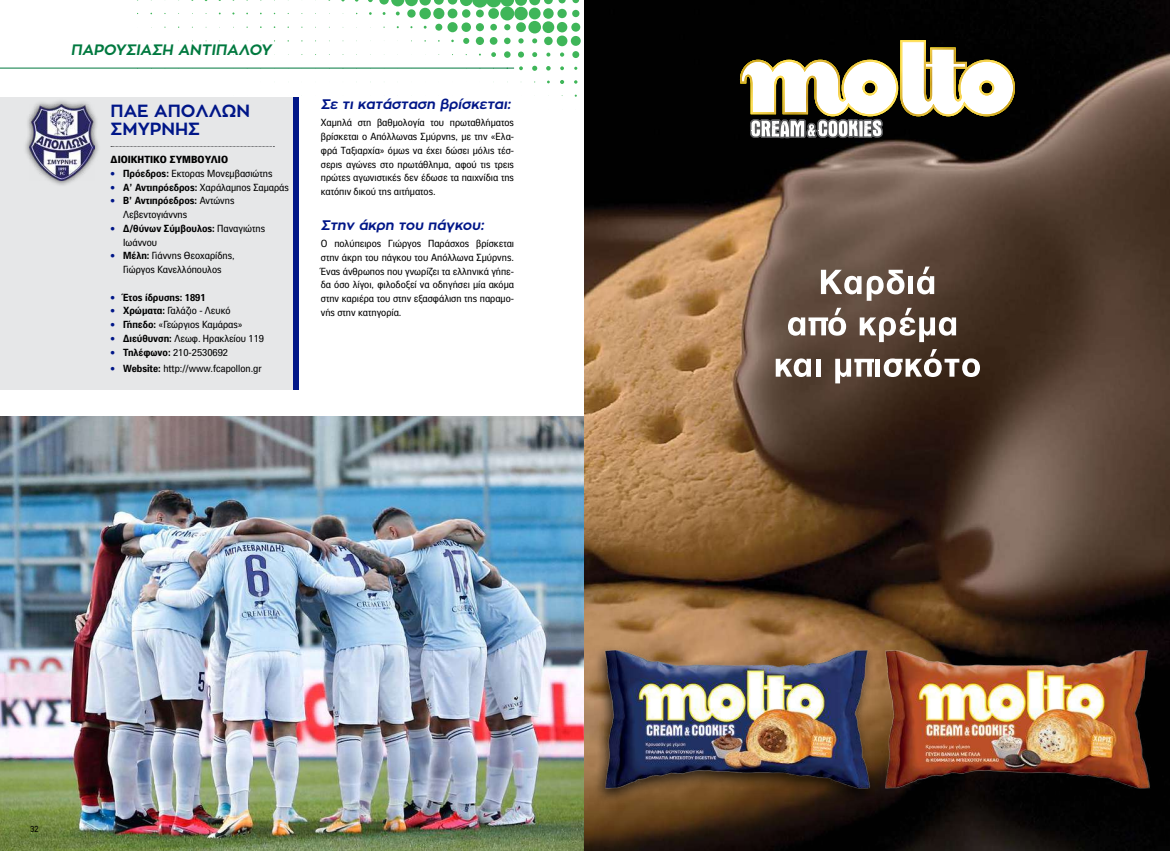
<style>
.page{position:relative;width:1170px;height:851px;background:#fff}
.page>*{position:absolute;margin:0;border:0;box-sizing:border-box;transform-origin:0 0}
.t1{font:700 17.5px/18.8px "Zona Pro";color:#001688}
.t2{font:700 15px "Zona Pro";color:#00793f}
.t3{font:700 13.75px "Zona Pro";color:#001688}
.t4{font:10px/13.8px "PF Paperback";color:#000;text-align:justify}
.t5{font:700 10px/13.8px "PF Paperback";color:#000}
.t6{font:900 10px "PF Paperback";color:#000}
.t7{font:8.75px "PF Din Text";color:#000}
.s1{font-weight:700;color:#001688}
.s2{font-weight:700}
.s3{color:#001688}
.s4{font-weight:400}
</style>
<div class="page">
<svg style="left:529px;top:0;width:23px;height:5px"></svg>
<svg style="left:558px;top:0;width:7px;height:3px"></svg>
<svg style="left:572px;top:0;width:7px;height:3px"></svg>
<svg style="left:379px;top:0;width:148px;height:15px"></svg>
<div style="left:407px;top:9px;width:8px;height:9px;background:#3fb659;border-radius:50%"></div>
<div style="left:419px;top:8px;width:12px;height:11px;background:#3fb659;border-radius:50%"></div>
<div style="left:433px;top:8px;width:11px;height:11px;background:#3fb659;border-radius:50%"></div>
<div style="left:447px;top:9px;width:10px;height:9px;background:#3fb659;border-radius:50%"></div>
<div style="left:462px;top:9px;width:8px;height:9px;background:#3fb659;border-radius:50%"></div>
<div style="left:476px;top:10px;width:8px;height:7px;background:#3fb659;border-radius:50%"></div>
<div style="left:488px;top:8px;width:11px;height:11px;background:#3fb659;border-radius:50%"></div>
<div style="left:500px;top:7px;width:14px;height:13px;background:#3fb659;border-radius:50%"></div>
<div style="left:514px;top:7px;width:13px;height:13px;background:#3fb659;border-radius:50%"></div>
<div style="left:529px;top:8px;width:11px;height:11px;background:#3fb659;border-radius:50%"></div>
<div style="left:543px;top:8px;width:10px;height:11px;background:#3fb659;border-radius:50%"></div>
<div style="left:557px;top:9px;width:9px;height:9px;background:#3fb659;border-radius:50%"></div>
<div style="left:572px;top:10px;width:7px;height:7px;background:#3fb659;border-radius:50%"></div>
<div style="left:435px;top:24px;width:7px;height:7px;background:#3fb659;border-radius:50%"></div>
<div style="left:447px;top:22px;width:10px;height:10px;background:#3fb659;border-radius:50%"></div>
<div style="left:461px;top:22px;width:10px;height:10px;background:#3fb659;border-radius:50%"></div>
<div style="left:476px;top:23px;width:8px;height:8px;background:#3fb659;border-radius:50%"></div>
<div style="left:490px;top:24px;width:7px;height:7px;background:#3fb659;border-radius:50%"></div>
<svg style="left:504px;top:24px;width:6px;height:6px"></svg>
<div style="left:516px;top:22px;width:10px;height:10px;background:#3fb659;border-radius:50%"></div>
<div style="left:528px;top:21px;width:13px;height:12px;background:#3fb659;border-radius:50%"></div>
<div style="left:542px;top:21px;width:12px;height:12px;background:#3fb659;border-radius:50%"></div>
<div style="left:557px;top:22px;width:10px;height:10px;background:#3fb659;border-radius:50%"></div>
<div style="left:571px;top:23px;width:9px;height:9px;background:#3fb659;border-radius:50%"></div>
<svg style="left:463px;top:38px;width:6px;height:6px"></svg>
<div style="left:476px;top:37px;width:8px;height:8px;background:#3fb659;border-radius:50%"></div>
<div style="left:489px;top:37px;width:8px;height:8px;background:#3fb659;border-radius:50%"></div>
<svg style="left:504px;top:38px;width:6px;height:6px"></svg>
<svg style="left:518px;top:38px;width:5px;height:5px"></svg>
<svg style="left:532px;top:38px;width:5px;height:5px"></svg>
<div style="left:544px;top:37px;width:8px;height:8px;background:#3fb659;border-radius:50%"></div>
<div style="left:556px;top:36px;width:11px;height:10px;background:#3fb659;border-radius:50%"></div>
<div style="left:570px;top:36px;width:10px;height:10px;background:#3fb659;border-radius:50%"></div>
<svg style="left:491px;top:52px;width:5px;height:5px"></svg>
<div style="left:504px;top:51px;width:6px;height:7px;background:#3fb659;border-radius:50%"></div>
<svg style="left:518px;top:52px;width:6px;height:6px"></svg>
<svg style="left:532px;top:52px;width:5px;height:5px"></svg>
<svg style="left:546px;top:53px;width:4px;height:4px"></svg>
<svg style="left:560px;top:52px;width:4px;height:5px"></svg>
<div style="left:572px;top:51px;width:7px;height:7px;background:#3fb659;border-radius:50%"></div>
<svg style="left:519px;top:66px;width:4px;height:4px"></svg>
<svg style="left:532px;top:66px;width:5px;height:5px"></svg>
<svg style="left:546px;top:66px;width:4px;height:5px"></svg>
<svg style="left:560px;top:66px;width:4px;height:4px"></svg>
<svg style="left:560px;top:80px;width:4px;height:4px"></svg>
<svg style="left:574px;top:80px;width:3px;height:4px"></svg>
<img style="left:0;top:416px;width:585px;height:434px">
<svg style="left:292px;top:98px;width:7px;height:292px;background:#203395"></svg>
<div style="left:0;top:98px;width:292px;height:292px;background:#e6e7e8"></div>
<svg style="left:111px;top:146px;width:162px;height:1px"></svg>
<img style="left:585px;top:0;width:584px;height:588px">
<svg style="left:737px;top:52px;width:161px;height:86px"></svg>
<svg style="left:862px;top:80px;width:16px;height:17px"></svg>
<svg style="left:900px;top:39px;width:114px;height:77px"></svg>
<svg style="left:820px;top:270px;width:41px;height:24px"></svg>
<svg style="left:862px;top:270px;width:43px;height:32px"></svg>
<div style="left:908px;top:276px;width:5px;height:18px;background:#fff"></div>
<svg style="left:916px;top:259px;width:18px;height:35px"></svg>
<svg style="left:780px;top:314px;width:41px;height:21px"></svg>
<svg style="left:775px;top:355px;width:35px;height:22px"></svg>
<div style="left:815px;top:359px;width:5px;height:17px;background:#fff"></div>
<svg style="left:821px;top:308px;width:138px;height:76px"></svg>
<svg style="left:943px;top:354px;width:36px;height:30px"></svg>
<img style="left:585px;top:588px;width:255px;height:262px">
<img style="left:840px;top:588px;width:329px;height:262px">
<svg style="left:585px;top:0;width:7px;height:3px"></svg>
<hr style="left:0;top:68px;width:514px;height:1px;background:#00793f">
<div style="left:23px;top:98px;width:78px;height:89px;background:#000;opacity:.75"></div>
<img style="left:29px;top:105px;width:65px;height:76px">
<h2 class="t2" style="left:71px;top:40px;width:204px">ΠΑΡΟΥΣΙΑΣΗ ΑΝΤΙΠΑΛΟΥ</h2>
<h1 class="t1" style="left:111px;top:101px;width:141px">ΠΑΕ ΑΠΟΛΛΩΝ<br>ΣΜΥΡΝΗΣ</h1>
<p class="t6" style="left:111px;top:153px;width:119px">ΔΙΟΙΚΗΤΙΚΟ ΣΥΜΒΟΥΛΙΟ</p>
<p class="t4" style="left:111px;top:166px;width:163px"><span class="s1">•</span> <span class="s2">Πρόεδρος:</span> Εκτορας Μονεμβασιώτης</p>
<p class="t4" style="left:111px;top:180px;width:180px"><span class="s1">•</span> <span class="s2">Α’ Αντιπρόεδρος:</span> Χαράλαμπος Σαμαράς</p>
<p class="t4" style="left:123px;top:193px;width:113px;text-indent:-12px"><span class="s1">•</span> <span class="s2">Β’ Αντιπρόεδρος:</span> Αντώνης<br>Λεβεντογιάννης</p>
<p class="t5" style="left:123px;top:221px;width:143px;text-indent:-12px"><span class="s3">•</span> Δ/θύνων Σύμβουλος: <span class="s4">Παναγιώτης<br>Ιωάννου</span></p>
<p class="t4" style="left:111px;top:248px;width:126px;text-align:center"><span class="s1">•</span> <span class="s2">Μέλη:</span> Γιάννης Θεοχαρίδης,<br>Γιώργος Κανελλόπουλος</p>
<p class="t5" style="left:111px;top:290px;width:96px"><span class="s3">•</span> Έτος ίδρυσης: 1891</p>
<p class="t4" style="left:111px;top:303px;width:121px"><span class="s1">•</span> <span class="s2">Χρώματα:</span> Γαλάζιο - Λευκό</p>
<p class="t4" style="left:111px;top:317px;width:133px"><span class="s1">•</span> <span class="s2">Γήπεδο:</span> «Γεώργιος Καμάρας»</p>
<p class="t4" style="left:111px;top:331px;width:155px"><span class="s1">•</span> <span class="s2">Διεύθυνση:</span> Λεωφ. Ηρακλείου 119</p>
<p class="t4" style="left:111px;top:345px;width:119px"><span class="s1">•</span> <span class="s2">Τηλέφωνο:</span> 210-2530692</p>
<p class="t4" style="left:111px;top:361px;width:153px"><span class="s1">•</span> <span class="s2">Website:</span> http://www.fcapollon.gr</p>
<h3 class="t3" style="left:321px;top:95px;width:194px">Σε τι κατάσταση βρίσκεται:</h3>
<p class="t4" style="left:321px;top:116px;width:195px">Χαμηλά στη βαθμολογία του πρωταθλήματος βρίσκεται ο Απόλλωνας Σμύρνης, με την «Ελα&shy;φρά Ταξιαρχία» όμως να έχει δώσει μόλις τέσ&shy;σερις αγώνες στο πρωτάθλημα, αφού τις τρεις πρώτες αγωνιστικές δεν έδωσε τα παιχνίδια της κατόπιν δικού της αιτήματος.</p>
<h3 class="t3" style="left:321px;top:216px;width:167px">Στην άκρη του πάγκου:</h3>
<p class="t4" style="left:321px;top:236px;width:195px">Ο πολύπειρος Γιώργος Παράσχος βρίσκεται στην άκρη του πάγκου του Απόλλωνα Σμύρνης.<br>Ένας άνθρωπος που γνωρίζει τα ελληνικά γήπε&shy;δα όσο λίγοι, φιλοδοξεί να οδηγήσει μία ακόμα στην καριέρα του στην εξασφάλιση της παραμο&shy;νής στην κατηγορία.</p>
<p class="t7" style="left:30px;top:823px;width:10px">32</p>
</div>
